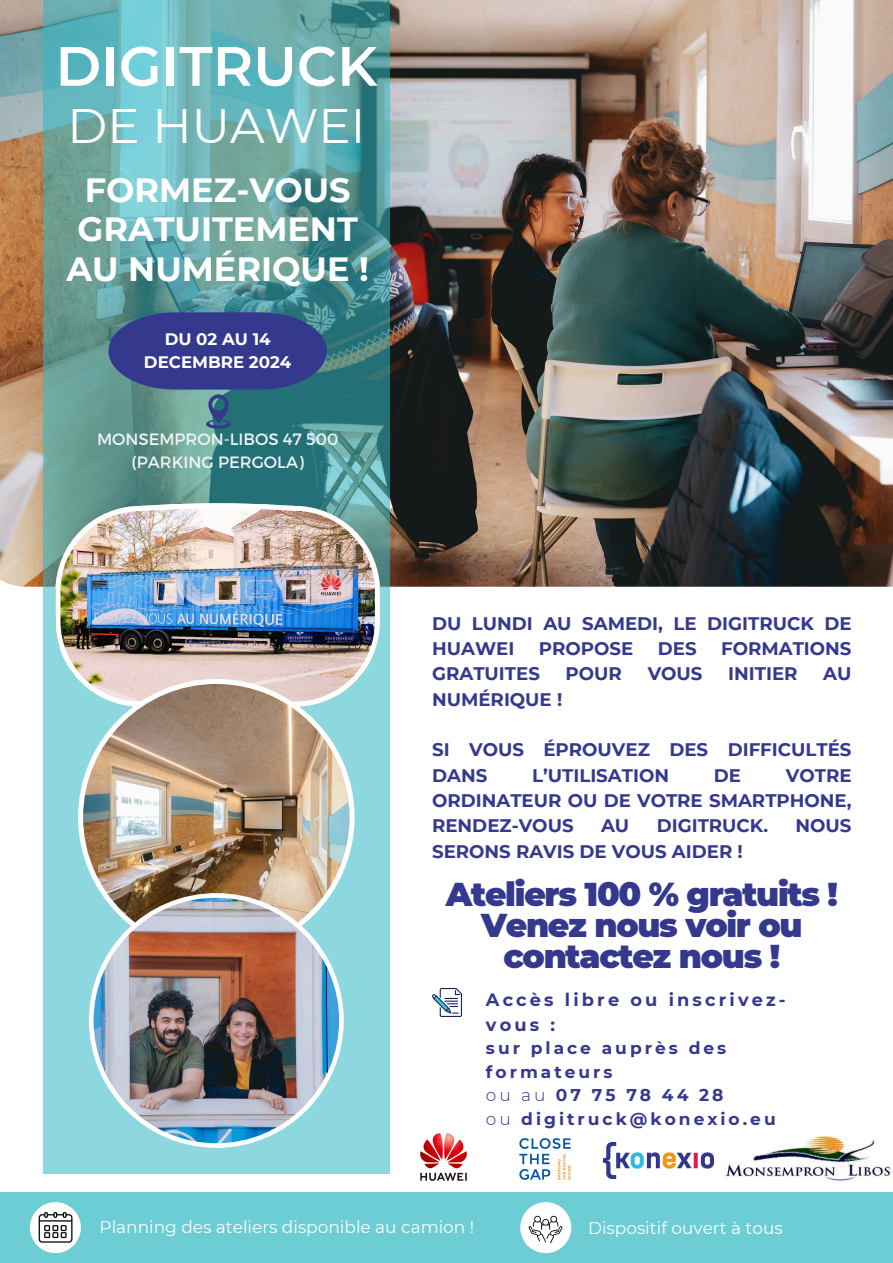
<style>
.page{position:relative;width:893px;height:1263px;background:#fff}
.page>*{position:absolute;margin:0;border:0;box-sizing:border-box;transform-origin:0 0}
.t1{font:600 55.35px "Montserrat";color:#fff}
.t2{font:48.38px "Montserrat";color:#fff}
.t3{font:700 33.6px/39.6px "Montserrat";color:#fff;text-align:center}
.t4{font:900 33px/30.9px "Montserrat";letter-spacing:-.04em;color:#35398e;text-align:center}
.t5{font:700 18.15px/25.3px "Montserrat";color:#35398e}
.t6{font:700 17.77px/24.8px "Montserrat";letter-spacing:.175em;color:#35398e}
.t7{font:700 17.02px/23.6px "Montserrat";letter-spacing:.175em;color:#35398e}
.t8{font:16.95px "Montserrat";color:#fff}
.t9{font:700 16.65px/23.1px "Montserrat";color:#fff;text-align:center}
.t10{font:16.42px/22.5px "Montserrat";color:#eff3f4;text-align:center}
.s1{font-weight:300}
</style>
<div class="page">
<img style="left:0;top:0;width:893px;height:587px">
<svg style="left:43px;top:0;width:346px;height:1173px;background:#67acad"></svg>
<img style="left:55px;top:503px;width:325px;height:206px">
<img style="left:78px;top:679px;width:276px;height:276px">
<img style="left:89px;top:893px;width:255px;height:255px">
<div style="left:0;top:1192px;width:893px;height:71px;background:#6ccdd5"></div>
<img style="left:203px;top:394px;width:29px;height:35px">
<img style="left:432px;top:988px;width:29px;height:29px">
<svg style="left:108px;top:312px;width:219px;height:78px;background:#37438c"></svg>
<img style="left:420px;top:1133px;width:47px;height:48px">
<img style="left:519px;top:1138px;width:52px;height:42px">
<img style="left:603px;top:1143px;width:110px;height:36px">
<div style="left:30px;top:1202px;width:51px;height:51px;background:#fff;border-radius:50%"></div>
<img style="left:38px;top:1212px;width:35px;height:31px">
<div style="left:520px;top:1202px;width:51px;height:51px;background:#fff;border-radius:50%"></div>
<img style="left:528px;top:1215px;width:35px;height:29px">
<img style="left:724px;top:1137px;width:168px;height:43px">
<p class="t1" style="left:55px;top:32px;width:323px">DIGITRUCK</p>
<p class="t2" style="left:67px;top:96px;width:299px">DE HUAWEI</p>
<p class="t3" style="left:67px;top:170px;width:304px">FORMEZ-VOUS<br>GRATUITEMENT<br>AU NUMÉRIQUE !</p>
<p class="t9" style="left:144px;top:327px;width:149px">DU 02 AU 14<br>DECEMBRE 2024</p>
<h4 class="t10" style="left:97px;top:427px;width:243px">MONSEMPRON-LIBOS 47 500 (PARKING PERGOLA)</h4>
<p class="t5" style="left:432px;top:611px;width:421px">DU LUNDI AU SAMEDI, LE DIGITRUCK DE<br>HUAWEI</p>
<p class="t5" style="left:539px;top:636px;width:96px">PROPOSE</p>
<p class="t5" style="left:658px;top:636px;width:40px">DES</p>
<p class="t5" style="left:721px;top:636px;width:132px">FORMATIONS</p>
<p class="t5" style="left:432px;top:661px;width:109px">GRATUITES</p>
<p class="t5" style="left:565px;top:661px;width:58px">POUR</p>
<p class="t5" style="left:647px;top:661px;width:56px">VOUS</p>
<p class="t5" style="left:728px;top:661px;width:71px">INITIER</p>
<p class="t5" style="left:823px;top:661px;width:30px">AU</p>
<p class="t5" style="left:432px;top:686px;width:132px">NUMÉRIQUE !</p>
<p class="t5" style="left:432px;top:737px;width:421px">SI VOUS ÉPROUVEZ DES DIFFICULTÉS<br>DANS</p>
<p class="t5" style="left:532px;top:762px;width:138px">L’UTILISATION</p>
<p class="t5" style="left:714px;top:762px;width:29px">DE</p>
<p class="t5" style="left:432px;top:762px;width:421px;text-align:justify;text-indent:354px">VOTRE ORDINATEUR OU DE VOTRE SMARTPHONE, RENDEZ-VOUS</p>
<p class="t5" style="left:601px;top:813px;width:30px">AU</p>
<p class="t5" style="left:657px;top:813px;width:113px">DIGITRUCK.</p>
<p class="t5" style="left:795px;top:813px;width:57px">NOUS</p>
<p class="t5" style="left:432px;top:838px;width:312px">SERONS RAVIS DE VOUS AIDER !</p>
<p class="t4" style="left:446px;top:879px;width:393px">Ateliers 100 % gratuits !<br>Venez nous voir ou contactez nous !</p>
<p class="t6" style="left:486px;top:987px;width:301px">Accès libre ou inscrivez&shy;vous :</p>
<p class="t7" style="left:486px;top:1036px;width:242px">sur place auprès des formateurs</p>
<p class="t7" style="left:486px;top:1083px;width:239px"><span class="s1">ou au</span> 07 75 78 44 28</p>
<p class="t7" style="left:486px;top:1107px;width:291px"><span class="s1">ou</span> digitruck@konexio.eu</p>
<p class="t8" style="left:99px;top:1217px;width:376px">Planning des ateliers disponible au camion !</p>
<p class="t8" style="left:588px;top:1217px;width:196px">Dispositif ouvert à tous</p>
</div>
